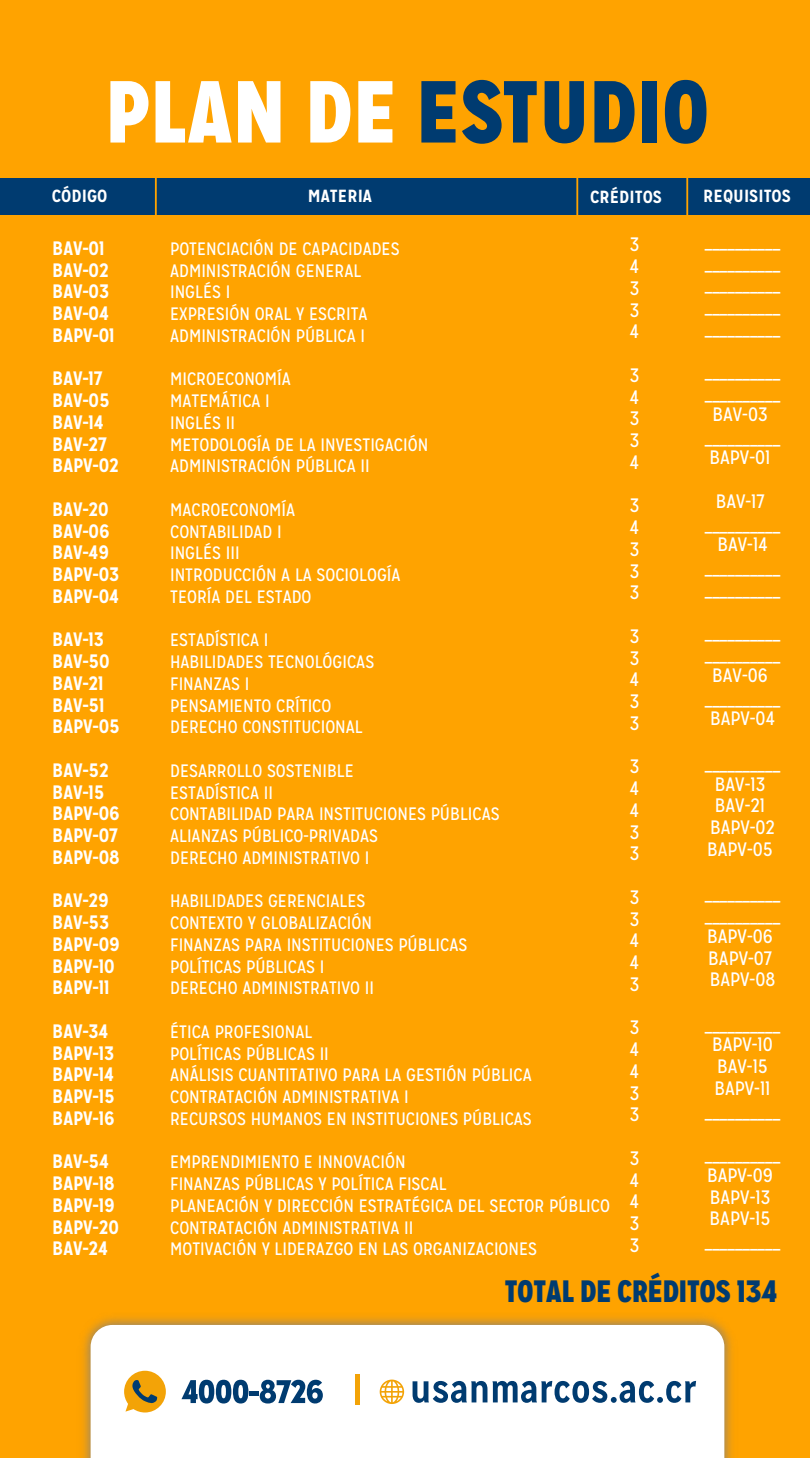
<style>
.page{position:relative;width:810px;height:1458px;background:#ffa300}
.page>*{position:absolute;margin:0;border:0;box-sizing:border-box;transform-origin:0 0}
.t1{font:900 87.75px "Mission Gothic";letter-spacing:.02em;color:#003b70}
.t2{font:900 30.9px "Mission Gothic";color:#003b70}
.t3{font:19.42px/21.8px "Mission Gothic";color:#fff;text-align:justify}
.t4{font:700 19.42px/21.8px "Mission Gothic";color:#fff}
.t5{font:18px/21.8px "Mission Gothic";color:#fff}
.t6{font:700 17.55px "Mission Gothic";color:#fff;scale:1.04 1}
.s1{color:#fff}
</style>
<div class="page">
<div style="left:0;top:178px;width:810px;height:36px;background:#003b70"></div>
<hr style="left:155px;top:175px;width:2px;height:45px;background:#ffa300">
<hr style="left:576px;top:175px;width:2px;height:45px;background:#ffa300">
<hr style="left:686px;top:175px;width:2px;height:45px;background:#ffa300">
<img style="left:83px;top:1317px;width:649px;height:141px">
<div style="left:91px;top:1325px;width:633px;height:133px;background:#fff"></div>
<svg style="left:182px;top:1380px;width:141px;height:24px"></svg>
<hr style="left:355px;top:1375px;width:4px;height:30px;background:#f3a307">
<svg style="left:124px;top:1371px;width:42px;height:42px"></svg>
<svg style="left:380px;top:1380px;width:24px;height:24px"></svg>
<svg style="left:413px;top:1381px;width:283px;height:22px"></svg>
<h1 class="t1" style="left:106px;top:55px;width:604px"><span class="s1">PLAN DE</span> ESTUDIO</h1>
<p class="t6" style="left:52px;top:185px;width:55px">CÓDIGO</p>
<p class="t6" style="left:308px;top:185px;width:63px">MATERIA</p>
<p class="t6" style="left:590px;top:186px;width:71px">CRÉDITOS</p>
<p class="t6" style="left:703px;top:185px;width:86px">REQUISITOS</p>
<p class="t4" style="left:52px;top:237px;width:64px">BAV-01<br>BAV-02<br>BAV-03<br>BAV-04<br>BAPV-01</p>
<p class="t4" style="left:52px;top:368px;width:68px">BAV-17<br>BAV-05<br>BAV-14<br>BAV-27<br>BAPV-02</p>
<p class="t4" style="left:52px;top:498px;width:69px">BAV-20<br>BAV-06<br>BAV-49<br>BAPV-03<br>BAPV-04</p>
<p class="t4" style="left:52px;top:629px;width:69px">BAV-13<br>BAV-50<br>BAV-21<br>BAV-51<br>BAPV-05</p>
<p class="t4" style="left:52px;top:759px;width:69px">BAV-52<br>BAV-15<br>BAPV-06<br>BAPV-07<br>BAPV-08</p>
<p class="t4" style="left:52px;top:890px;width:69px">BAV-29<br>BAV-53<br>BAPV-09<br>BAPV-10<br>BAPV-11</p>
<p class="t4" style="left:52px;top:1020px;width:64px">BAV-34<br>BAPV-13<br>BAPV-14<br>BAPV-15<br>BAPV-16</p>
<p class="t4" style="left:52px;top:1151px;width:68px">BAV-54<br>BAPV-18<br>BAPV-19<br>BAPV-20<br>BAV-24</p>
<p class="t5" style="left:170px;top:238px;width:231px">POTENCIACIÓN DE CAPACIDADES<br>ADMINISTRACIÓN GENERAL<br>INGLÉS I<br>EXPRESIÓN ORAL Y ESCRITA<br>ADMINISTRACIÓN PÚBLICA I</p>
<p class="t5" style="left:170px;top:368px;width:260px">MICROECONOMÍA<br>MATEMÁTICA I<br>INGLÉS II<br>METODOLOGÍA DE LA INVESTIGACIÓN<br>ADMINISTRACIÓN PÚBLICA II</p>
<p class="t5" style="left:170px;top:499px;width:232px">MACROECONOMÍA<br>CONTABILIDAD I<br>INGLÉS III<br>INTRODUCCIÓN A LA SOCIOLOGÍA<br>TEORÍA DEL ESTADO</p>
<p class="t5" style="left:170px;top:629px;width:206px">ESTADÍSTICA I<br>HABILIDADES TECNOLÓGICAS<br>FINANZAS I<br>PENSAMIENTO CRÍTICO<br>DERECHO CONSTITUCIONAL</p>
<p class="t5" style="left:170px;top:760px;width:331px">DESARROLLO SOSTENIBLE<br>ESTADÍSTICA II<br>CONTABILIDAD PARA INSTITUCIONES PÚBLICAS<br>ALIANZAS PÚBLICO-PRIVADAS<br>DERECHO ADMINISTRATIVO I</p>
<p class="t5" style="left:170px;top:890px;width:299px">HABILIDADES GERENCIALES<br>CONTEXTO Y GLOBALIZACIÓN<br>FINANZAS PARA INSTITUCIONES PÚBLICAS<br>POLÍTICAS PÚBLICAS I<br>DERECHO ADMINISTRATIVO II</p>
<p class="t5" style="left:170px;top:1021px;width:363px">ÉTICA PROFESIONAL<br>POLÍTICAS PÚBLICAS II<br>ANÁLISIS CUANTITATIVO PARA LA GESTIÓN PÚBLICA CONTRATACIÓN ADMINISTRATIVA I<br>RECURSOS HUMANOS EN INSTITUCIONES PÚBLICAS</p>
<p class="t5" style="left:170px;top:1151px;width:441px">EMPRENDIMIENTO E INNOVACIÓN<br>FINANZAS PÚBLICAS Y POLÍTICA FISCAL<br>PLANEACIÓN Y DIRECCIÓN ESTRATÉGICA DEL SECTOR PÚBLICO CONTRATACIÓN ADMINISTRATIVA II<br>MOTIVACIÓN Y LIDERAZGO EN LAS ORGANIZACIONES</p>
<p class="t3" style="left:630px;top:234px;width:11px">3<br>4<br>3<br>3<br>4</p>
<p class="t3" style="left:630px;top:364px;width:11px">3<br>4<br>3<br>3<br>4</p>
<p class="t3" style="left:630px;top:495px;width:11px">3<br>4<br>3<br>3<br>3</p>
<p class="t3" style="left:630px;top:625px;width:11px">3<br>3<br>4<br>3<br>3</p>
<p class="t3" style="left:630px;top:756px;width:11px">3<br>4<br>4<br>3<br>3</p>
<p class="t3" style="left:630px;top:886px;width:11px">3<br>3<br>4<br>4<br>3</p>
<p class="t3" style="left:630px;top:1017px;width:11px">3<br>4<br>4<br>3<br>3</p>
<p class="t3" style="left:630px;top:1147px;width:11px">3<br>4<br>4<br>3<br>3</p>
<p class="t3" style="left:705px;top:229px;width:77px">__________ __________ __________ __________ __________</p>
<p class="t3" style="left:705px;top:360px;width:77px;text-align:center">__________ __________<br>BAV-03 __________<br>BAPV-01</p>
<p class="t3" style="left:705px;top:490px;width:77px;text-align:center">BAV-17 __________<br>BAV-14 __________ __________</p>
<p class="t3" style="left:705px;top:621px;width:77px;text-align:center">__________ __________<br>BAV-06 __________<br>BAPV-04</p>
<p class="t3" style="left:705px;top:751px;width:77px;text-align:center">__________<br>BAV-13<br>BAV-21<br>BAPV-02<br>BAPV-05</p>
<p class="t3" style="left:705px;top:882px;width:77px;text-align:left">__________ __________<br>BAPV-06<br>BAPV-07<br>BAPV-08</p>
<p class="t3" style="left:705px;top:1012px;width:77px;text-align:center">__________<br>BAPV-10<br>BAV-15<br>BAPV-11 __________</p>
<p class="t3" style="left:705px;top:1143px;width:77px;text-align:left">__________<br>BAPV-09<br>BAPV-13<br>BAPV-15 __________</p>
<h2 class="t2" style="left:505px;top:1271px;width:274px">TOTAL DE CRÉDITOS 134</h2>
</div>
